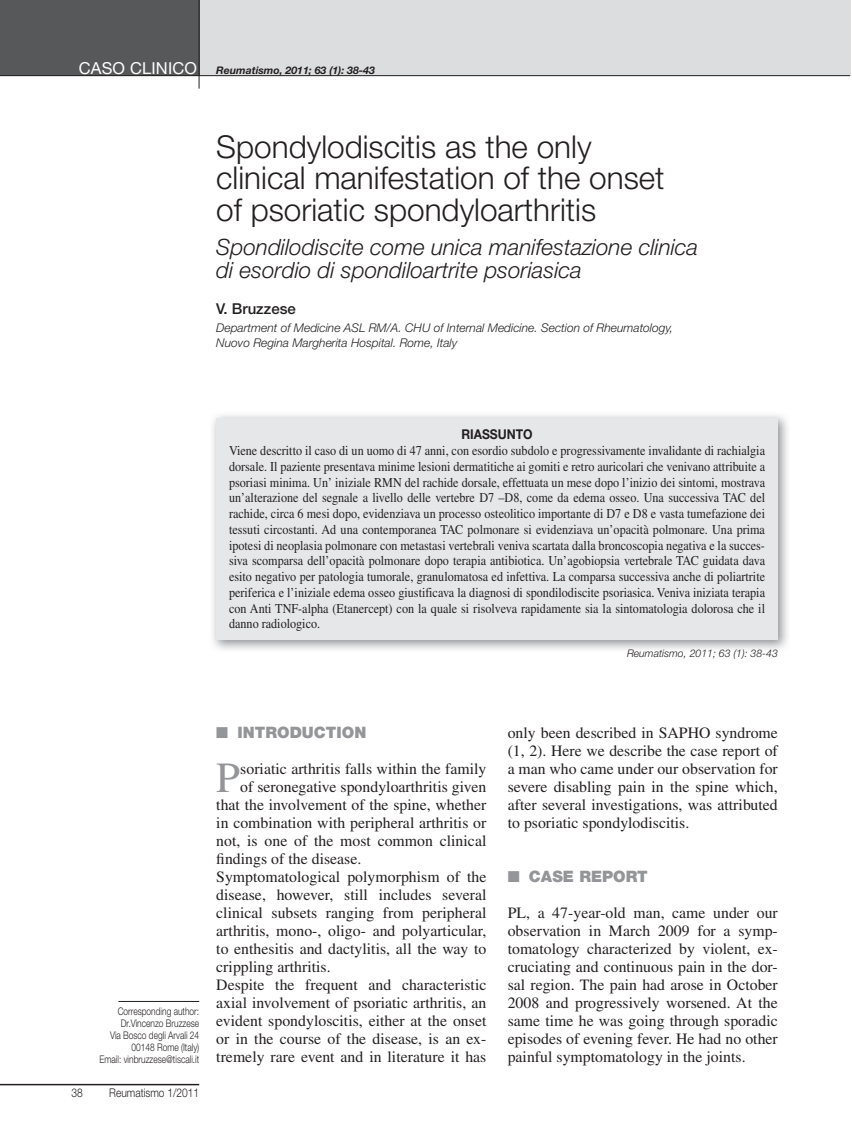
<style>
.page{position:relative;width:852px;height:1147px;background:#fff}
.page>*{position:absolute;margin:0;border:0;box-sizing:border-box;transform-origin:0 0}
.t1{font:42.9px "Times LT Std";color:#939598}
.t2{font:300 31.5px/31.5px "Helvetica Neue LT Std";color:#231f20}
.t3{font:italic 300 22.5px/22.5px "Helvetica Neue LT Std";color:#231f20}
.t4{font:16.5px "Helvetica Neue LT Std";letter-spacing:.01em;color:#fff}
.t5{font:15.75px/18px "Times LT Std";color:#231f20;text-align:justify}
.t6{font:900 15.75px "Helvetica Neue LT Std";color:#939598}
.t7{font:500 15px "Helvetica Neue LT Std";color:#231f20}
.t8{font:13.5px/15.8px "Times LT Std";color:#231f20;text-align:justify;scale:.9 1}
.t9{font:700 13.5px "Helvetica Neue LT Std";color:#231f20;scale:.9 1}
.t10{font:italic 300 12px/15px "Helvetica Neue LT Std";color:#231f20}
.t11{font:300 12px "Helvetica Neue LT Std";color:#231f20;scale:.85 1}
.t12{font:300 10.5px/12px "Helvetica Neue LT Std";color:#231f20;text-align:right;scale:.8 1}
.t13{font:italic 700 10.5px "Helvetica Neue LT Std";color:#231f20}
.t14{font:italic 300 10.5px "Helvetica Neue LT Std";color:#231f20}
</style>
<div class="page">
<hr style="left:0;top:1084px;width:199px;height:1px;background:#231f20">
<div style="left:0;top:0;width:850px;height:76px;background:#dcdddf"></div>
<div style="left:0;top:0;width:199px;height:76px;background:#57585a"></div>
<hr style="left:0;top:75px;width:850px;height:1px;background:#231f20">
<hr style="left:199px;top:0;width:1px;height:89px;background:#231f20">
<hr style="left:118px;top:1001px;width:81px;height:1px;background:#231f20">
<img style="left:213px;top:415px;width:575px;height:235px">
<div style="left:216px;top:418px;width:561px;height:222px;background:#e6e7e9"></div>
<p class="t4" style="left:79px;top:58px;width:120px">CASO CLINICO</p>
<p class="t13" style="left:216px;top:63px;width:160px">Reumatismo, 2011; 63 (1): 38-43</p>
<h2 class="t2" style="left:216px;top:130px;width:450px">Spondylodiscitis as the only clinical manifestation of the onset of psoriatic spondyloarthritis</h2>
<h3 class="t3" style="left:216px;top:236px;width:483px">Spondilodiscite come unica manifestazione clinica di esordio di spondiloartrite psoriasica</h3>
<p class="t7" style="left:216px;top:299px;width:81px">V. Bruzzese</p>
<p class="t10" style="left:216px;top:320px;width:458px">Department of Medicine ASL RM/A. CHU of Internal Medicine. Section of Rheumatology,<br>Nuovo Regina Margherita Hospital. Rome, Italy</p>
<p class="t9" style="left:461px;top:426px;width:81px">RIASSUNTO</p>
<p class="t8" style="left:229px;top:443px;width:597px">Viene descritto il caso di un uomo di 47 anni, con esordio subdolo e progressivamente invalidante di rachialgia dorsale. Il paziente presentava minime lesioni dermatitiche ai gomiti e retro auricolari che venivano attribuite a psoriasi minima. Un’ iniziale RMN del rachide dorsale, effettuata un mese dopo l’inizio dei sintomi, mostrava un’alterazione del segnale a livello delle vertebre D7 –D8, come da edema osseo. Una successiva TAC del rachide, circa 6 mesi dopo, evidenziava un processo osteolitico importante di D7 e D8 e vasta tumefazione dei tessuti circostanti. Ad una contemporanea TAC polmonare si evidenziava un’opacità polmonare. Una prima ipotesi di neoplasia polmonare con metastasi vertebrali veniva scartata dalla broncoscopia negativa e la succes&shy;siva scomparsa dell’opacità polmonare dopo terapia antibiotica. Un’agobiopsia vertebrale TAC guidata dava esito negativo per patologia tumorale, granulomatosa ed infettiva. La comparsa successiva anche di poliartrite periferica e l’iniziale edema osseo giustificava la diagnosi di spondilodiscite psoriasica. Veniva iniziata terapia con Anti TNF-alpha (Etanercept) con la quale si risolveva rapidamente sia la sintomatologia dolorosa che il danno radiologico.</p>
<p class="t14" style="left:627px;top:647px;width:152px">Reumatismo, 2011; 63 (1): 38-43</p>
<p class="t12" style="left:100px;top:1004px;width:126px">Corresponding author:<br>Dr.Vincenzo Bruzzese<br>Via Bosco degli Arvali 24<br>00148 Rome (Italy)<br>Email: vinbruzzese@tiscali.it</p>
<p class="t11" style="left:72px;top:1086px;width:14px">38</p>
<p class="t11" style="left:109px;top:1086px;width:107px">Reumatismo 1/2011</p>
<p class="t6" style="left:216px;top:722px;width:151px">■ INTRODUCTION</p>
<h1 class="t1" style="left:216px;top:753px;width:25px">P</h1>
<p class="t5" style="left:240px;top:759px;width:248px">soriatic arthritis falls within the family</p>
<p class="t5" style="left:240px;top:777px;width:248px">of seronegative spondyloarthritis given</p>
<p class="t5" style="left:216px;top:795px;width:271px">that the involvement of the spine, whether</p>
<p class="t5" style="left:216px;top:813px;width:272px">in combination with peripheral arthritis or</p>
<p class="t5" style="left:216px;top:831px;width:271px">not, is one of the most common clinical</p>
<p class="t5" style="left:216px;top:849px;width:147px">findings of the disease.</p>
<p class="t5" style="left:216px;top:867px;width:271px">Symptomatological polymorphism of the</p>
<p class="t5" style="left:216px;top:885px;width:271px">disease, however, still includes several</p>
<p class="t5" style="left:216px;top:903px;width:272px">clinical subsets ranging from peripheral</p>
<p class="t5" style="left:216px;top:921px;width:272px">arthritis, mono-, oligo- and polyarticular,</p>
<p class="t5" style="left:216px;top:939px;width:272px">to enthesitis and dactylitis, all the way to</p>
<p class="t5" style="left:216px;top:957px;width:116px">crippling arthritis.</p>
<p class="t5" style="left:216px;top:975px;width:272px">Despite the frequent and characteristic</p>
<p class="t5" style="left:216px;top:993px;width:271px">axial involvement of psoriatic arthritis, an</p>
<p class="t5" style="left:216px;top:1011px;width:272px">evident spondyloscitis, either at the onset</p>
<p class="t5" style="left:216px;top:1029px;width:272px">or in the course of the disease, is an ex-</p>
<p class="t5" style="left:216px;top:1047px;width:272px">tremely rare event and in literature it has</p>
<p class="t5" style="left:507px;top:723px;width:272px">only been described in SAPHO syndrome (1, 2). Here we describe the case report of a man who came under our observation for severe disabling pain in the spine which, after several investigations, was attributed to psoriatic spondylodiscitis.</p>
<p class="t6" style="left:507px;top:866px;width:142px">■ CASE REPORT</p>
<p class="t5" style="left:507px;top:903px;width:272px">PL, a 47-year-old man, came under our observation in March 2009 for a symp&shy;tomatology characterized by violent, ex&shy;cruciating and continuous pain in the dor&shy;sal region. The pain had arose in October 2008 and progressively worsened. At the same time he was going through sporadic episodes of evening fever. He had no other painful symptomatology in the joints.</p>
</div>
